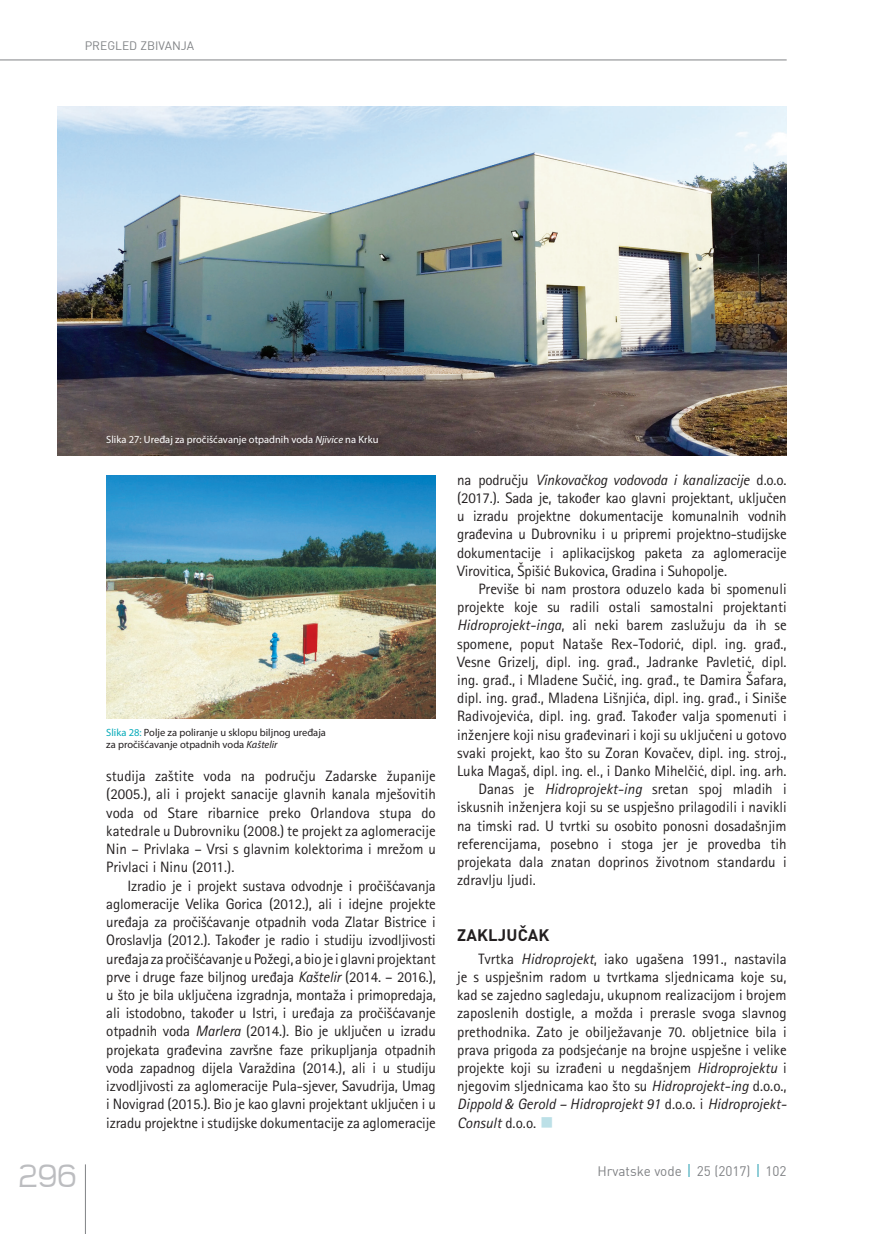
<style>
.page{position:relative;width:893px;height:1234px;background:#fff}
.page>*{position:absolute;margin:0;border:0;box-sizing:border-box;transform-origin:0 0}
.t1{font:300 36px "Teen";color:#bcbdc0}
.hv_naslov02{font:700 16.5px "DIN Pro";letter-spacing:.01em;color:#231f20}
.OSNOVNI_TEKST_10-12{font:15px/18.1px "Rotis Sans Serifklemy";color:#231f20;text-align:justify}
.t2{font:13.5px "DIN";color:#808285}
.t3{font:12px "DIN";color:#808285}
.hv_txt_tbl1{font:10.5px/12.6px "Myriad Pro";color:#231f20}
.hv_txt_tbl1-2{font:10.5px "Myriad Pro";color:#fff}
.s1{font-style:italic}
.s2{color:#07aab9}
.s3{font-family:"Myriad Pro";font-style:italic}
.s4{color:#bce0e7}
</style>
<div class="page">
<hr style="left:85px;top:1164px;width:1px;height:69px;background:#808285">
<hr style="left:0;top:60px;width:787px;height:1px;background:#808285">
<svg style="left:689px;top:1164px;width:1px;height:12px"></svg>
<svg style="left:757px;top:1164px;width:2px;height:12px"></svg>
<img style="left:106px;top:475px;width:330px;height:243px">
<img style="left:57px;top:106px;width:730px;height:349px">
<p class="t3" style="left:85px;top:37px;width:111px">PREGLED ZBIVANJA</p>
<p class="hv_txt_tbl1-2" style="left:106px;top:433px;width:274px">Slika 27: Uređaj za pročišćavanje otpadnih voda <span class="s1">Njivice</span> na Krku</p>
<p class="hv_txt_tbl1" style="left:106px;top:725px;width:221px"><span class="s2">Slika 28:</span> Polje za poliranje u sklopu biljnog uređaja za pročišćavanje otpadnih voda <span class="s1">Kaštelir</span></p>
<p class="OSNOVNI_TEKST_10-12" style="left:106px;top:766px;width:331px">studija zaštite voda na području Zadarske županije (2005.), ali i projekt sanacije glavnih kanala mješovitih voda od Stare ribarnice preko Orlandova stupa do katedrale u Dubrovniku (2008.) te projekt za aglomeracije Nin – Privlaka – Vrsi s glavnim kolektorima i mrežom u Privlaci i Ninu (2011.).</p>
<p class="OSNOVNI_TEKST_10-12" style="left:106px;top:876px;width:331px;text-indent:21px">Izradio je i projekt sustava odvodnje i pročišćavanja aglomeracije Velika Gorica (2012.), ali i idejne projekte uređaja za pročišćavanje otpadnih voda Zlatar Bistrice i Oroslavlja (2012.). Također je radio i studiju izvodljivosti uređaja za pročišćavanje u Požegi, a bio je i glavni projektant prve i druge faze biljnog uređaja <span class="s1">Kaštelir</span> (2014. – 2016.), u što je bila uključena izgradnja, montaža i primopredaja, ali istodobno, također u Istri, i uređaja za pročišćavanje otpadnih voda <span class="s1">Marlera</span> (2014.). Bio je uključen u izradu projekata građevina završne faze prikupljanja otpadnih voda zapadnog dijela Varaždina (2014.), ali i u studiju izvodljivosti za aglomeracije Pula-sjever, Savudrija, Umag i Novigrad (2015.). Bio je kao glavni projektant uključen i u izradu projektne i studijske dokumentacije za aglomeracije</p>
<p class="OSNOVNI_TEKST_10-12" style="left:457px;top:470px;width:331px">na području <span class="s1">Vinkovačkog vodovoda i kanalizacije</span> d.o.o. (2017.). Sada je, također kao glavni projektant, uključen u izradu projektne dokumentacije komunalnih vodnih građevina u Dubrovniku i u pripremi projektno-studijske dokumentacije i aplikacijskog paketa za aglomeracije Virovitica, Špišić Bukovica, Gradina i Suhopolje.</p>
<p class="OSNOVNI_TEKST_10-12" style="left:457px;top:579px;width:331px;text-indent:21px">Previše bi nam prostora oduzelo kada bi spomenuli projekte koje su radili ostali samostalni projektanti <span class="s1">Hidroprojekt-inga</span>, ali neki barem zaslužuju da ih se spomene, poput Nataše Rex-Todorić, dipl. ing. građ., Vesne Grizelj, dipl. ing. građ., Jadranke Pavletić, dipl. ing. građ., i Mladene Sučić, ing. građ., te Damira Šafara, dipl. ing. građ., Mladena Lišnjića, dipl. ing. građ., i Siniše Radivojevića, dipl. ing. građ. Također valja spomenuti i inženjere koji nisu građevinari i koji su uključeni u gotovo svaki projekt, kao što su Zoran Kovačev, dipl. ing. stroj., Luka Magaš, dipl. ing. el., i Danko Mihelčić, dipl. ing. arh.</p>
<p class="OSNOVNI_TEKST_10-12" style="left:457px;top:779px;width:331px;text-indent:21px">Danas je <span class="s1">Hidroprojekt-ing</span> sretan spoj mladih i iskusnih inženjera koji su se uspješno prilagodili i navikli na timski rad. U tvrtki su osobito ponosni dosadašnjim referencijama, posebno i stoga jer je provedba tih projekata dala znatan doprinos životnom standardu i zdravlju ljudi.</p>
<p class="hv_naslov02" style="left:457px;top:923px;width:94px">ZAKLJUČAK</p>
<p class="OSNOVNI_TEKST_10-12" style="left:457px;top:949px;width:331px;text-indent:21px">Tvrtka <span class="s1">Hidroprojekt</span>, iako ugašena 1991., nastavila je s uspješnim radom u tvrtkama sljednicama koje su, kad se zajedno sagledaju, ukupnom realizacijom i brojem zaposlenih dostigle, a možda i prerasle svoga slavnog prethodnika. Zato je obilježavanje 70. obljetnice bila i prava prigoda za podsjećanje na brojne uspješne i velike projekte koji su izrađeni u negdašnjem <span class="s1">Hidroprojektu</span> i njegovim sljednicama kao što su <span class="s1">Hidroprojekt-ing</span> d.o.o., <span class="s1">Dippold</span> <span class="s3">&amp;</span> <span class="s1">Gerold – Hidroprojekt 91</span> d.o.o. i <span class="s1">Hidroprojekt-Consult</span> d.o.o. <span class="s4">■</span></p>
<h1 class="t1" style="left:17px;top:1156px;width:61px">296</h1>
<p class="t2" style="left:597px;top:1161px;width:191px">Hrvatske vode 25 (2017) 102</p>
</div>
